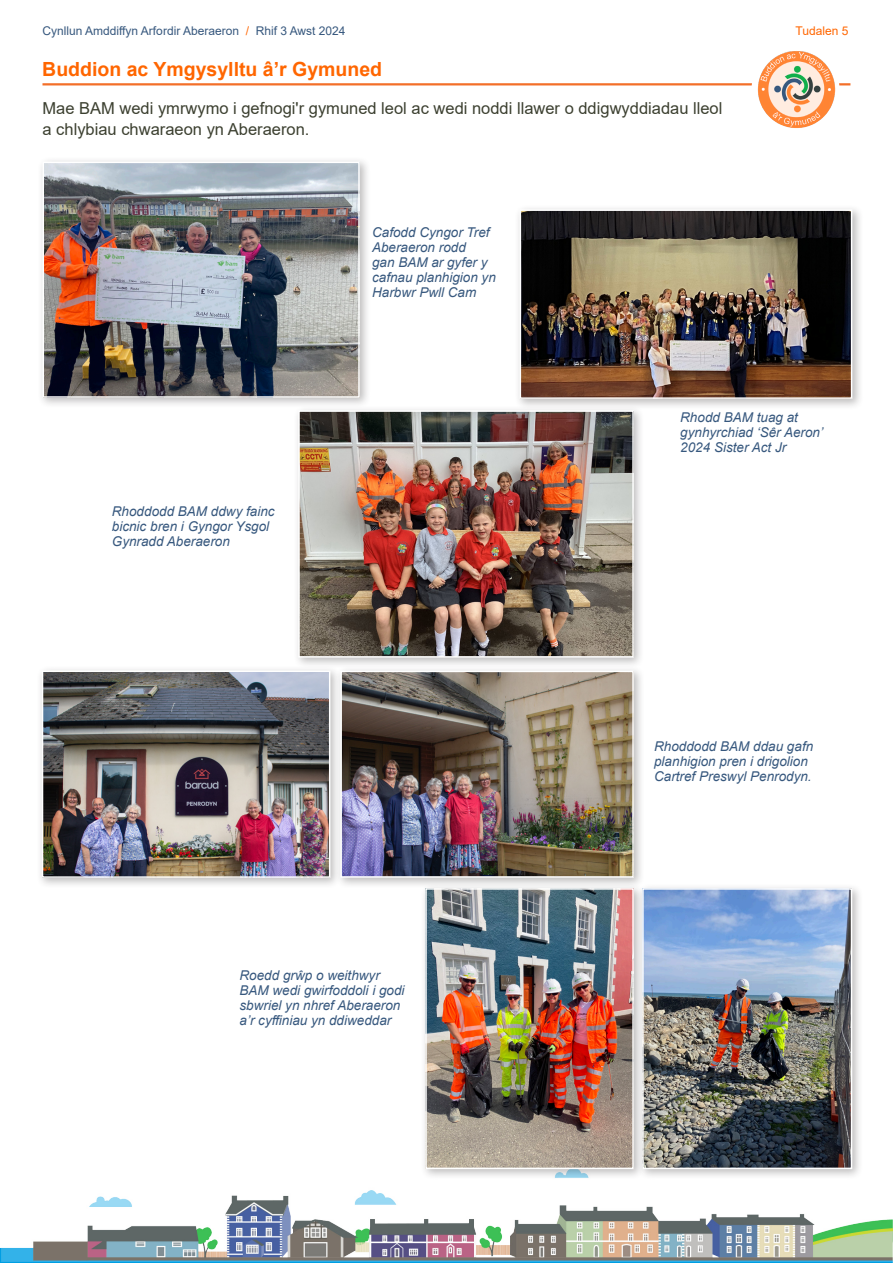
<style>
.page{position:relative;width:893px;height:1263px;background:#fff}
.page>*{position:absolute;margin:0;border:0;box-sizing:border-box;transform-origin:0 0}
.L1_heading_orange_ACDS_2024{font:700 19.5px "Arial";color:#f60}
.Body_Text_11pt_ACDS{font:16.5px/21px "Arial";color:#3c4030}
.Caption_blue_ACDS_2024{font:italic 13.5px/15px "Arial";color:#37587e}
.t1{font:12px "Arial";color:#37587e}
.t2{font:12px "Arial";color:#f60}
.s1{color:#f60}
</style>
<div class="page">
<img style="left:0;top:1190px;width:893px;height:73px">
<div style="left:335px;top:665px;width:310px;height:224px;background:#231f20;opacity:.3"></div>
<img style="left:343px;top:674px;width:288px;height:201px">
<div style="left:340px;top:671px;width:294px;height:207px;border:2px solid #fff"></div>
<div style="left:37px;top:665px;width:305px;height:224px;background:#231f20;opacity:.3"></div>
<img style="left:45px;top:673px;width:282px;height:202px">
<div style="left:42px;top:670px;width:288px;height:208px;border:2px solid #fff"></div>
<div style="left:293px;top:405px;width:352px;height:264px;background:#231f20;opacity:.3"></div>
<img style="left:301px;top:413px;width:330px;height:242px">
<div style="left:298px;top:410px;width:336px;height:248px;border:2px solid #fff"></div>
<div style="left:420px;top:883px;width:225px;height:297px;background:#231f20;opacity:.3"></div>
<img style="left:428px;top:891px;width:203px;height:275px">
<div style="left:425px;top:888px;width:209px;height:281px;border:2px solid #fff"></div>
<div style="left:637px;top:883px;width:226px;height:297px;background:#231f20;opacity:.3"></div>
<img style="left:645px;top:891px;width:204px;height:275px">
<div style="left:642px;top:888px;width:210px;height:281px;border:2px solid #fff"></div>
<div style="left:37px;top:156px;width:334px;height:253px;background:#231f20;opacity:.3"></div>
<img style="left:46px;top:165px;width:311px;height:230px">
<div style="left:43px;top:162px;width:317px;height:236px;border:2px solid #fff"></div>
<div style="left:514px;top:204px;width:350px;height:206px;background:#231f20;opacity:.3"></div>
<img style="left:523px;top:212px;width:326px;height:184px">
<div style="left:520px;top:209px;width:332px;height:190px;border:2px solid #fff"></div>
<hr style="left:42px;top:83px;width:808px;height:2px;background:#f36f29">
<div style="left:752px;top:45px;width:87px;height:88px;background:#fff;border-radius:50%"></div>
<img style="left:757px;top:50px;width:78px;height:78px;border-radius:39px">
<p class="t1" style="left:43px;top:23px;width:305px">Cynllun Amddiffyn Arfordir Aberaeron <span class="s1">/</span> Rhif 3 Awst 2024</p>
<p class="t2" style="left:795px;top:23px;width:54px">Tudalen 5</p>
<p class="L1_heading_orange_ACDS_2024" style="left:42px;top:55px;width:341px">Buddion ac Ymgysylltu â’r Gymuned</p>
<p class="Body_Text_11pt_ACDS" style="left:43px;top:98px;width:681px">Mae BAM wedi ymrwymo i gefnogi'r gymuned leol ac wedi noddi llawer o ddigwyddiadau lleol a chlybiau chwaraeon yn Aberaeron.</p>
<p class="Caption_blue_ACDS_2024" style="left:112px;top:504px;width:164px">Rhoddodd BAM ddwy fainc bicnic bren i Gyngor Ysgol<br>Gynradd Aberaeron</p>
<p class="Caption_blue_ACDS_2024" style="left:372px;top:225px;width:125px">Cafodd Cyngor Tref<br>Aberaeron rodd<br>gan BAM ar gyfer y cafnau planhigion yn<br>Harbwr Pwll Cam</p>
<p class="Caption_blue_ACDS_2024" style="left:240px;top:968px;width:167px">Roedd grŵp o weithwyr<br>BAM wedi gwirfoddoli i godi sbwriel yn nhref Aberaeron a’r cyffiniau yn ddiweddar</p>
<p class="Caption_blue_ACDS_2024" style="left:680px;top:410px;width:144px">Rhodd BAM tuag at gynhyrchiad ‘Sêr Aeron’<br>2024 Sister Act Jr</p>
<p class="Caption_blue_ACDS_2024" style="left:654px;top:739px;width:161px">Rhoddodd BAM ddau gafn planhigion pren i drigolion<br>Cartref Preswyl Penrodyn.</p>
</div>
